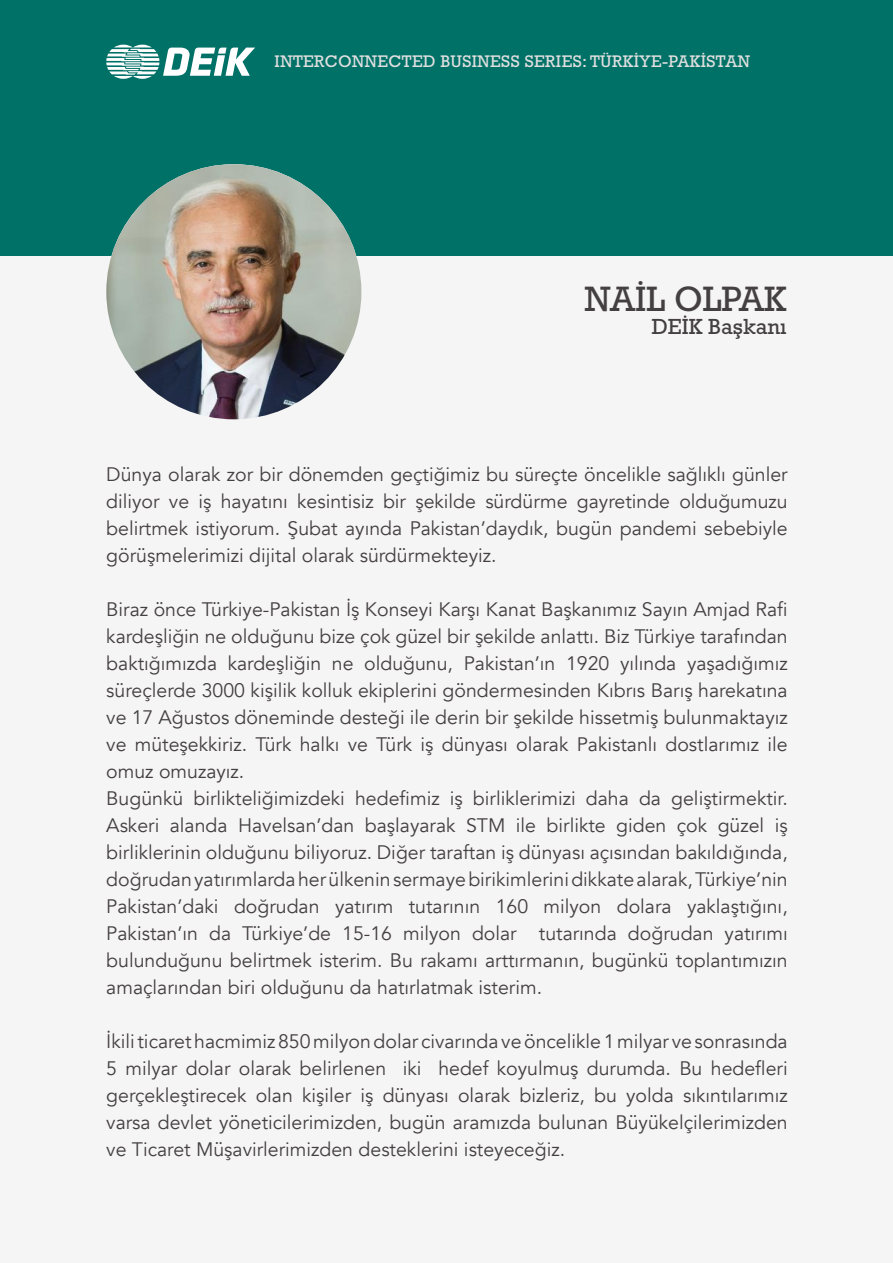
<style>
.page{position:relative;width:893px;height:1263px;background:#fff}
.page>*{position:absolute;margin:0;border:0;box-sizing:border-box;transform-origin:0 0}
.t1{font:31.5px "Rockwell";color:#444041}
.t2{font:19.5px/27px "Avenir";color:#444041;text-align:justify}
.t3{font:19.5px "Rockwell";color:#444041}
.t4{font:15px "Rockwell";letter-spacing:.025em;color:#e0dfdf}
</style>
<div class="page">
<div style="left:0;top:213px;width:893px;height:1050px;background:#f6f5f5"></div>
<div style="left:0;top:0;width:893px;height:255px;background:#007167"></div>
<svg style="left:106px;top:45px;width:149px;height:34px"></svg>
<img style="left:106px;top:164px;width:255px;height:255px;border-radius:128px">
<p class="t4" style="left:275px;top:53px;width:477px">INTERCONNECTED BUSINESS SERIES: TÜRKİYE-PAKİSTAN</p>
<h1 class="t1" style="left:585px;top:281px;width:203px">NAIL OLPAK</h1>
<p class="t3" style="left:652px;top:316px;width:136px">DEİK Başkanı</p>
<p class="t2" style="left:106px;top:461px;width:683px">Dünya olarak zor bir dönemden geçtiğimiz bu süreçte öncelikle sağlıklı günler diliyor ve iş hayatını kesintisiz bir şekilde sürdürme gayretinde olduğumuzu belirtmek istiyorum. Şubat ayında Pakistan’daydık, bugün pandemi sebebiyle görüşmelerimizi dijital olarak sürdürmekteyiz.</p>
<p class="t2" style="left:106px;top:596px;width:683px;text-align:left">Biraz önce Türkiye-Pakistan İş Konseyi Karşı Kanat Başkanımız Sayın Amjad Rafi kardeşliğin ne olduğunu bize çok güzel bir şekilde anlattı. Biz Türkiye tarafından baktığımızda kardeşliğin ne olduğunu, Pakistan’ın 1920 yılında yaşadığımız süreçlerde 3000 kişilik kolluk ekiplerini göndermesinden Kıbrıs Barış harekatına ve 17 Ağustos döneminde desteği ile derin bir şekilde hissetmiş bulunmaktayız ve müteşekkiriz. Türk halkı ve Türk iş dünyası olarak Pakistanlı dostlarımız ile omuz omuzayız.<br>Bugünkü birlikteliğimizdeki hedefimiz iş birliklerimizi daha da geliştirmektir.<br>Askeri alanda Havelsan’dan başlayarak STM ile birlikte giden çok güzel iş birliklerinin olduğunu biliyoruz. Diğer taraftan iş dünyası açısından bakıldığında, doğrudan yatırımlarda her ülkenin sermaye birikimlerini dikkate alarak, Türkiye’nin Pakistan’daki doğrudan yatırım tutarının 160 milyon dolara yaklaştığını, Pakistan’ın da Türkiye’de 15-16 milyon dolar tutarında doğrudan yatırımı bulunduğunu belirtmek isterim. Bu rakamı arttırmanın, bugünkü toplantımızın amaçlarından biri olduğunu da hatırlatmak isterim.</p>
<p class="t2" style="left:106px;top:1028px;width:683px">İkili ticaret hacmimiz 850 milyon dolar civarında ve öncelikle 1 milyar ve sonrasında 5 milyar dolar olarak belirlenen iki hedef koyulmuş durumda. Bu hedefleri gerçekleştirecek olan kişiler iş dünyası olarak bizleriz, bu yolda sıkıntılarımız varsa devlet yöneticilerimizden, bugün aramızda bulunan Büyükelçilerimizden ve Ticaret Müşavirlerimizden desteklerini isteyeceğiz.</p>
</div>
